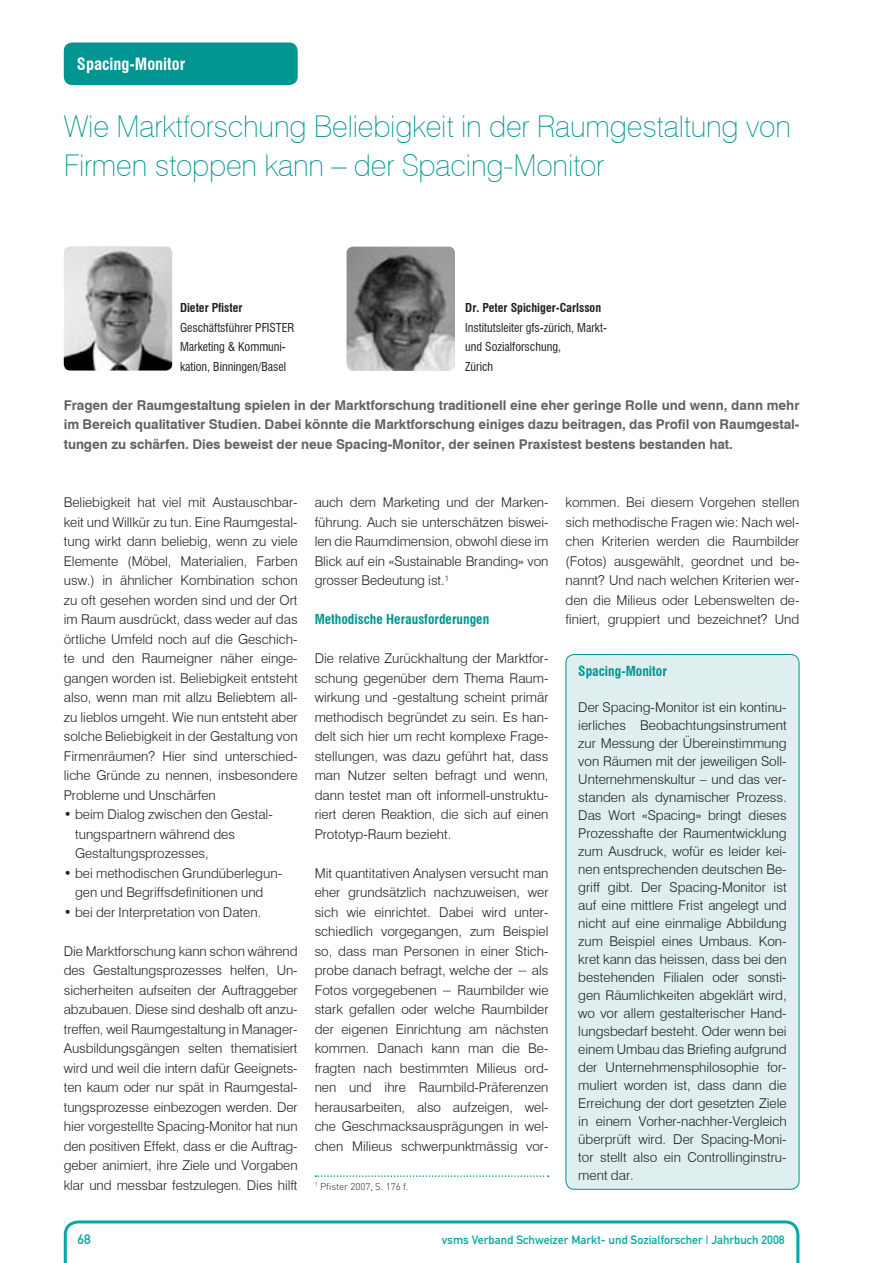
<style>
.page{position:relative;width:893px;height:1263px;background:#fff}
.page>*{position:absolute;margin:0;border:0;box-sizing:border-box;transform-origin:0 0}
._02_Haupttitel{font:100 30px/39px "Swiss 721 BT";letter-spacing:-.005em;color:#009590}
._01_Rubriktitel{font:700 condensed 16.5px "Swiss 721 BT";color:#fff}
._08_Lauftext{font:300 13.5px/19.5px "Swiss 721 BT";color:#231f20;text-align:justify}
._03_Lead{font:700 13.5px/19.5px "Swiss 721 BT";letter-spacing:-.005em;color:#636366;text-align:justify}
._06_Zwischentitel{font:700 condensed 13.5px "Swiss 721 BT";color:#009590}
.t1{font:13.5px "DIN Mittelschrift";color:#03a7a5}
._05_Autorenbeschrift{font:condensed 12px/19.5px "Swiss 721 BT";color:#231f20}
.t2{font:12px "DIN Mittelschrift";color:#03a7a5}
._04_Autorenname{font:700 condensed 12px "Swiss 721 BT";color:#231f20}
._09_b_Fussnote_Liter{font:300 9.75px "DIN";letter-spacing:-.005em;color:#231f20}
</style>
<div class="page">
<svg style="left:64px;top:1220px;width:735px;height:43px"></svg>
<div style="left:64px;top:43px;width:234px;height:42px;background:#009590;border-radius:9px"></div>
<img style="left:64px;top:246px;width:108px;height:124px;border-radius:6px">
<img style="left:347px;top:247px;width:108px;height:124px;border-radius:6px">
<svg style="left:315px;top:1175px;width:234px;height:2px"></svg>
<div style="left:566px;top:654px;width:233px;height:535px;background:#dfefef;border-radius:9px"></div>
<div style="left:566px;top:654px;width:233px;height:536px;border:1px solid #009590;border-radius:9px"></div>
<p class="_01_Rubriktitel" style="left:77px;top:54px;width:110px">Spacing-Monitor</p>
<p class="_02_Haupttitel" style="left:64px;top:106px;width:729px">Wie Marktforschung Beliebigkeit in der Raumgestaltung von<br>Firmen stoppen kann – der Spacing-Monitor</p>
<p class="_04_Autorenname" style="left:180px;top:300px;width:64px">Dieter Pfister</p>
<p class="_05_Autorenbeschrift" style="left:180px;top:317px;width:116px">Geschäftsführer PFISTER<br>Marketing &amp; Kommuni&shy;kation, Binningen/Basel</p>
<p class="_04_Autorenname" style="left:465px;top:300px;width:137px">Dr. Peter Spichiger-Carlsson</p>
<p class="_05_Autorenbeschrift" style="left:465px;top:317px;width:143px">Institutsleiter gfs-zürich, Markt&shy;und Sozialforschung,<br>Zürich</p>
<p class="_03_Lead" style="left:64px;top:395px;width:737px">Fragen der Raumgestaltung spielen in der Marktforschung traditionell eine eher geringe Rolle und wenn, dann mehr im Bereich qualitativer Studien. Dabei könnte die Marktforschung einiges dazu beitragen, das Profil von Raumgestal&shy;tungen zu schärfen. Dies beweist der neue Spacing-Monitor, der seinen Praxistest bestens bestanden hat.</p>
<p class="_08_Lauftext" style="left:64px;top:492px;width:235px">Beliebigkeit hat viel mit Austauschbar&shy;keit und Willkür zu tun. Eine Raumgestal&shy;tung wirkt dann beliebig, wenn zu viele Elemente (Möbel, Materialien, Farben usw.) in ähnlicher Kombination schon zu oft gesehen worden sind und der Ort im Raum ausdrückt, dass weder auf das örtliche Umfeld noch auf die Geschich&shy;te und den Raumeigner näher einge&shy;gangen worden ist. Beliebigkeit entsteht also,- wenn man mit allzu Beliebtem all&shy;zu lieblos umgeht. Wie nun entsteht aber solche Beliebigkeit in der Gestaltung von Firmenräumen? Hier sind unterschied&shy;liche Gründe zu nennen, insbesondere Probleme und Unschärfen</p>
<p class="_08_Lauftext" style="left:75px;top:804px;width:198px;text-align:left;text-indent:-11px">• beim Dialog zwischen den Gestal&shy;tungspartnern während des<br>Gestaltungsprozesses,</p>
<p class="_08_Lauftext" style="left:64px;top:863px;width:219px;text-align:center">• bei methodischen Grundüber-legun&shy;gen und Begriffsdefinitionen und</p>
<p class="_08_Lauftext" style="left:64px;top:902px;width:199px">• bei der Interpretation von Daten.</p>
<p class="_08_Lauftext" style="left:64px;top:941px;width:235px">Die Marktforschung kann schon während des Gestaltungsprozesses helfen, Un&shy;sicherheiten aufseiten der Auftraggeber abzubauen. Diese sind deshalb oft anzu&shy;treffen, weil Raumgestaltung in Manager-Ausbildungsgängen selten- thematisiert wird und weil die intern dafür Geeignet-s&shy;ten kaum oder nur spät in Raumgestal&shy;tungsprozesse einbezogen werden. Der hier vorgestellte Spacing-Monitor hat nun den positiven Effekt, dass er die Auftrag&shy;geber animiert, ihre Ziele und Vorgaben klar und messbar festzulegen. Dies hilft</p>
<p class="_08_Lauftext" style="left:315px;top:492px;width:235px">auch dem Marketing und der Marken&shy;führung. Auch sie unterschätzen biswei&shy;len die Raumdimension, obwohl diese im Blick auf ein «Sustainable Branding» von grosser Bedeutung ist.<sup>1</sup></p>
<p class="_06_Zwischentitel" style="left:315px;top:611px;width:176px">Methodische Herausforderungen</p>
<p class="_08_Lauftext" style="left:315px;top:648px;width:235px">Die relative Zurückhaltung der Marktfor&shy;schung gegenüber dem Thema Raum&shy;wirkung und -gestaltung scheint primär methodisch begründet zu sein. Es han&shy;delt sich hier um recht komplexe Frage&shy;stellungen, was dazu geführt hat, dass man Nutzer selten befragt und wenn, dann testet man oft informell-unstruktu&shy;riert deren Reaktion, die sich auf einen Prototyp-Raum bezieht.</p>
<p class="_08_Lauftext" style="left:315px;top:863px;width:235px">Mit quantitativen Analysen versucht man eher grundsätzlich nachzuweisen, wer sich wie einrichtet. Dabei wird unter&shy;schiedlich vorgegangen, zum Beispiel so, dass man Personen in einer Stich&shy;probe danach befragt, welche der − als Fotos vorgegebenen − Raumbilder wie stark gefallen oder welche Raumbilder der eigenen Einrichtung am nächsten kommen. Danach kann man die Be&shy;fragten nach bestimmten Milieus ord&shy;nen und ihre Raumbild-Präferenzen herausarbeiten, also aufzeigen, wel&shy;che Geschmacksausprägungen in wel&shy;chen Milieus- schwerpunktmässig vor-</p>
<p class="_09_b_Fussnote_Liter" style="left:315px;top:1180px;width:95px"><sup>1</sup> Pfister 2007, S. 176 f.</p>
<p class="_08_Lauftext" style="left:566px;top:492px;width:235px">kommen. Bei diesem Vorgehen stellen sich methodische Fragen wie: Nach wel&shy;chen Kriterien werden die Raumbilder (Fotos) ausgewählt, geordnet und be&shy;nannt? Und nach welchen Kriterien wer&shy;den die Milieus- oder Lebenswelten de&shy;finiert, gruppiert und bezeichnet? Und</p>
<p class="_06_Zwischentitel" style="left:578px;top:663px;width:90px">Spacing-Monitor</p>
<p class="_08_Lauftext" style="left:578px;top:698px;width:210px;line-height:18px">Der Spacing-Monitor ist ein kontinu&shy;ierliches Beobachtungsinstrument zur Messung der Übereinstimmung von Räumen mit der jeweiligen Soll-Unternehmenskultur – und das ver&shy;standen als dynamischer Prozess.<br>Das Wort «Spacing» bringt dieses Prozesshafte der Raumentwicklung zum Ausdruck, wofür es leider kei&shy;nen entsprechenden deutschen Be&shy;griff gibt. Der Spacing-Monitor ist auf eine mittlere Frist angelegt und nicht auf eine einmalige Abbildung zum Beispiel eines Umbaus. Kon&shy;kret kann das heissen, dass bei den bestehenden Filialen oder sonsti&shy;gen Räumlichkeiten abgeklärt wird, wo vor allem gestalterischer Hand&shy;lungsbedarf besteht. Oder wenn bei einem Umbau das Briefing aufgrund der Unternehmensphilosophie for&shy;muliert worden ist, dass dann die Erreichung der dort gesetzten Ziele in einem Vorher-nachher-Vergleich überprüft wird. Der Spacing-Moni&shy;tor stellt also ein Controllinginstru&shy;ment dar.</p>
<p class="t1" style="left:78px;top:1231px;width:14px">68</p>
<p class="t2" style="left:442px;top:1232px;width:344px">vsms Verband Schweizer Markt- und Sozialforscher | Jahrbuch 2008</p>
</div>
